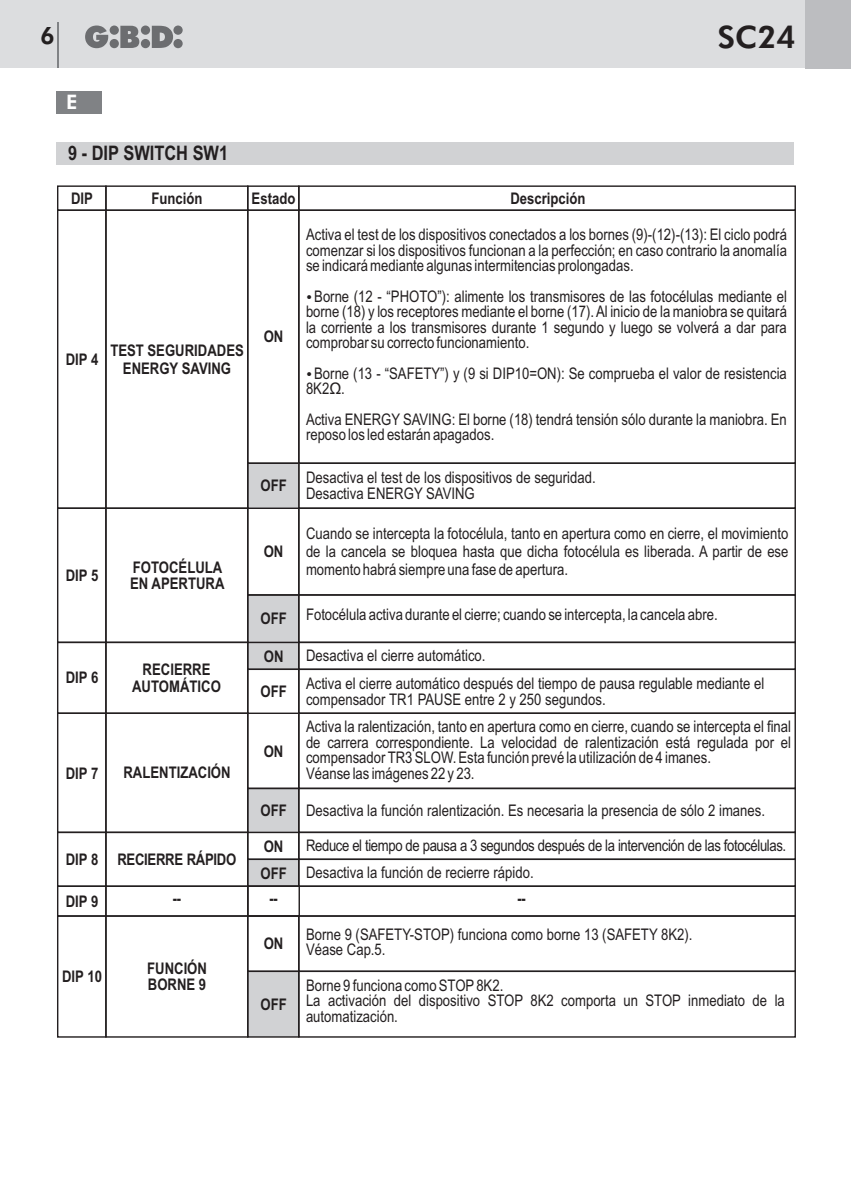
<style>
.page{position:relative;width:851px;height:1191px;background:#fff}
.page>*{position:absolute;margin:0;border:0;box-sizing:border-box;transform-origin:0 0}
.t1{font:800 31px "Futura BT";color:#231f20}
.t2{font:800 24px "Futura BT";color:#231f20}
.t3{font:700 20px "Arial Narrow";color:#231f20}
.t4{font:800 20px "Futura BT";color:#fff}
.t5{font:16px/15.4px "Arial Narrow";color:#231f20}
.t6{font:700 16px/16.4px "Arial Narrow";color:#231f20}
.t7{font:16px/27px "Arial Narrow";letter-spacing:-.025em;color:#231f20}
.t8{font:700 16px "Arial Narrow";letter-spacing:-.02em;color:#231f20}
.s1{font-family:"Arial"}
.s2{font-weight:700}
</style>
<div class="page">
<div style="left:0;top:0;width:849px;height:68px;background:#dcdddf"></div>
<hr style="left:57px;top:23px;width:1px;height:45px;background:#808285">
<div style="left:805px;top:0;width:45px;height:68px;background:#bcbdc0"></div>
<svg style="left:85px;top:26px;width:98px;height:22px"></svg>
<div style="left:298px;top:915px;width:497px;height:57px;border:1px solid #231f20"></div>
<svg style="left:248px;top:860px;width:50px;height:25px"></svg>
<div style="left:246px;top:972px;width:54px;height:66px;background:#d1d2d4"></div>
<div style="left:57px;top:91px;width:45px;height:22px;background:#808285"></div>
<div style="left:57px;top:831px;width:50px;height:56px;border:1px solid #231f20"></div>
<div style="left:247px;top:831px;width:52px;height:29px;border:1px solid #231f20"></div>
<div style="left:105px;top:831px;width:143px;height:56px;border:1px solid #231f20"></div>
<div style="left:298px;top:858px;width:497px;height:29px;border:1px solid #231f20"></div>
<div style="left:57px;top:915px;width:50px;height:122px;border:1px solid #231f20"></div>
<div style="left:247px;top:915px;width:52px;height:57px;border:1px solid #231f20"></div>
<div style="left:105px;top:915px;width:143px;height:122px;border:1px solid #231f20"></div>
<div style="left:298px;top:970px;width:497px;height:67px;border:1px solid #231f20"></div>
<div style="left:57px;top:885px;width:50px;height:31px;border:1px solid #231f20"></div>
<div style="left:105px;top:885px;width:143px;height:31px;border:1px solid #231f20"></div>
<div style="left:247px;top:885px;width:548px;height:31px;border:1px solid #231f20"></div>
<div style="left:57px;top:185px;width:50px;height:26px;border:1px solid #231f20"></div>
<div style="left:247px;top:185px;width:52px;height:26px;border:1px solid #231f20"></div>
<div style="left:105px;top:185px;width:143px;height:26px;border:1px solid #231f20"></div>
<div style="left:298px;top:185px;width:497px;height:26px;border:1px solid #231f20"></div>
<svg style="left:248px;top:789px;width:50px;height:44px;background:#c8c9cb"></svg>
<div style="left:298px;top:787px;width:497px;height:46px;border:1px solid #231f20"></div>
<div style="left:298px;top:712px;width:497px;height:77px;border:1px solid #231f20"></div>
<div style="left:57px;top:712px;width:50px;height:121px;border:1px solid #231f20"></div>
<div style="left:247px;top:712px;width:52px;height:77px;border:1px solid #231f20"></div>
<div style="left:105px;top:712px;width:143px;height:121px;border:1px solid #231f20"></div>
<div style="left:57px;top:142px;width:737px;height:22px;background:#d1d2d4"></div>
<div style="left:57px;top:641px;width:50px;height:73px;border:1px solid #231f20"></div>
<div style="left:105px;top:641px;width:143px;height:73px;border:1px solid #231f20"></div>
<div style="left:298px;top:668px;width:497px;height:46px;border:1px solid #231f20"></div>
<div style="left:298px;top:641px;width:497px;height:29px;border:1px solid #231f20"></div>
<svg style="left:246px;top:595px;width:54px;height:119px"></svg>
<div style="left:57px;top:507px;width:50px;height:136px;border:1px solid #231f20"></div>
<div style="left:247px;top:507px;width:52px;height:88px;border:1px solid #231f20"></div>
<div style="left:105px;top:507px;width:143px;height:136px;border:1px solid #231f20"></div>
<div style="left:298px;top:594px;width:497px;height:49px;border:1px solid #231f20"></div>
<div style="left:298px;top:462px;width:497px;height:47px;border:1px solid #231f20"></div>
<svg style="left:248px;top:464px;width:52px;height:45px;background:#c3c4c6"></svg>
<div style="left:298px;top:209px;width:497px;height:255px;border:1px solid #231f20"></div>
<div style="left:57px;top:209px;width:50px;height:300px;border:1px solid #231f20"></div>
<div style="left:247px;top:209px;width:52px;height:255px;border:1px solid #231f20"></div>
<div style="left:105px;top:209px;width:143px;height:300px;border:1px solid #231f20"></div>
<div style="left:247px;top:885px;width:53px;height:31px;border:1px solid #231f20"></div>
<h2 class="t2" style="left:40px;top:25px;width:16px">6</h2>
<h1 class="t1" style="left:717px;top:24px;width:79px">SC24</h1>
<p class="t4" style="left:66px;top:94px;width:13px">E</p>
<p class="t3" style="left:68px;top:146px;width:162px">9 - DIP SWITCH SW1</p>
<p class="t6" style="left:71px;top:191px;width:23px">DIP</p>
<p class="t6" style="left:151px;top:191px;width:53px">Función</p>
<p class="t6" style="left:251px;top:191px;width:45px">Estado</p>
<p class="t6" style="left:510px;top:191px;width:77px">Descripción</p>
<p class="t6" style="left:66px;top:353px;width:34px">DIP 4</p>
<p class="t6" style="left:110px;top:343px;width:135px;line-height:18.2px;text-align:center">TEST SEGURIDADES<br>ENERGY SAVING</p>
<p class="t6" style="left:66px;top:568px;width:34px">DIP 5</p>
<p class="t6" style="left:130px;top:560px;width:96px">FOTOCÉLULA<br>EN APERTURA</p>
<p class="t6" style="left:264px;top:330px;width:21px">ON</p>
<p class="t6" style="left:260px;top:479px;width:28px">OFF</p>
<p class="t6" style="left:264px;top:545px;width:21px">ON</p>
<p class="t5" style="left:306px;top:228px;width:482px;text-align:justify">Activa el test de los dispositivos conectados a los bornes (9)-(12)-(13): El ciclo podrá comenzar si los dispositivos funcionan a la perfección; en caso contrario la anomalía se indicará mediante algunas intermitencias prolongadas.</p>
<p class="t5" style="left:306px;top:290px;width:482px;text-align:justify">•Borne (12 - “PHOTO”): alimente los transmisores de las fotocélulas mediante el borne (18) y los receptores mediante el borne (17). Al inicio de la maniobra se quitará la corriente a los transmisores durante 1 segundo y luego se volverá a dar para comprobar su correcto funcionamiento.</p>
<p class="t5" style="left:306px;top:367px;width:482px">•Borne (13 - “SAFETY”) y (9 si DIP10=ON): Se comprueba el valor de resistencia<br>8K2<span class="s1">Ω</span>.</p>
<p class="t5" style="left:306px;top:413px;width:482px">Activa ENERGY SAVING: El borne (18) tendrá tensión sólo durante la maniobra. En reposo los led estarán apagados.</p>
<p class="t5" style="left:306px;top:471px;width:291px">Desactiva el test de los dispositivos de seguridad.<br>Desactiva ENERGY SAVING</p>
<p class="t5" style="left:306px;top:526px;width:484px;line-height:18.2px;text-align:justify">Cuando se intercepta la fotocélula, tanto en apertura como en cierre, el movimiento de la cancela se bloquea hasta que dicha fotocélula es liberada. A partir de ese momento habrá siempre una fase de apertura.</p>
<p class="t5" style="left:260px;top:608px;width:458px"><span class="s2">OFF</span> Fotocélula activa durante el cierre; cuando se intercepta, la cancela abre.</p>
<p class="t6" style="left:264px;top:649px;width:21px">ON</p>
<p class="t5" style="left:306px;top:649px;width:181px">Desactiva el cierre automático.</p>
<p class="t6" style="left:260px;top:684px;width:28px">OFF</p>
<p class="t6" style="left:132px;top:663px;width:90px;text-align:center">RECIERRE<br>AUTOMÁTICO</p>
<p class="t6" style="left:66px;top:671px;width:34px">DIP 6</p>
<p class="t5" style="left:306px;top:677px;width:459px">Activa el cierre automático después del tiempo de pausa regulable mediante el compensador TR1 PAUSE entre 2 y 250 segundos.</p>
<p class="t6" style="left:66px;top:766px;width:34px">DIP 7</p>
<p class="t6" style="left:123px;top:766px;width:109px">RALENTIZACIÓN</p>
<p class="t6" style="left:264px;top:744px;width:21px">ON</p>
<p class="t5" style="left:306px;top:720px;width:486px">Activa la ralentización, tanto en apertura como en cierre, cuando se intercepta el final de carrera correspondiente. La velocidad de ralentización está regulada por el compensador TR3 SLOW. Esta función prevé la utilización de 4 imanes.<br>Véanse las imágenes 22 y 23.</p>
<p class="t6" style="left:260px;top:803px;width:28px">OFF</p>
<p class="t5" style="left:306px;top:804px;width:460px">Desactiva la función ralentización. Es necesaria la presencia de sólo 2 imanes.</p>
<p class="t6" style="left:66px;top:852px;width:34px">DIP 8</p>
<p class="t8" style="left:117px;top:853px;width:120px">RECIERRE RÁPIDO</p>
<p class="t6" style="left:260px;top:834px;width:28px;line-height:27px">ON<br>OFF</p>
<p class="t7" style="left:306px;top:833px;width:481px">Reduce el tiempo de pausa a 3 segundos después de la intervención de las fotocélulas.<br>Desactiva la función de recierre rápido.</p>
<p class="t6" style="left:66px;top:894px;width:34px">DIP 9</p>
<p class="t6" style="left:173px;top:891px;width:10px">--</p>
<p class="t6" style="left:269px;top:891px;width:10px">--</p>
<p class="t6" style="left:517px;top:891px;width:10px">--</p>
<p class="t6" style="left:62px;top:969px;width:41px">DIP 10</p>
<p class="t6" style="left:147px;top:961px;width:61px">FUNCIÓN<br>BORNE 9</p>
<p class="t6" style="left:264px;top:937px;width:21px">ON</p>
<p class="t6" style="left:260px;top:997px;width:28px">OFF</p>
<p class="t5" style="left:306px;top:928px;width:388px">Borne 9 (SAFETY-STOP) funciona como borne 13 (SAFETY 8K2).<br>Véase Cap.5.</p>
<p class="t5" style="left:306px;top:979px;width:480px">Borne 9 funciona como STOP8K2.<br>La activación del dispositivo STOP 8K2 comporta un STOP inmediato de la automatización.</p>
</div>
